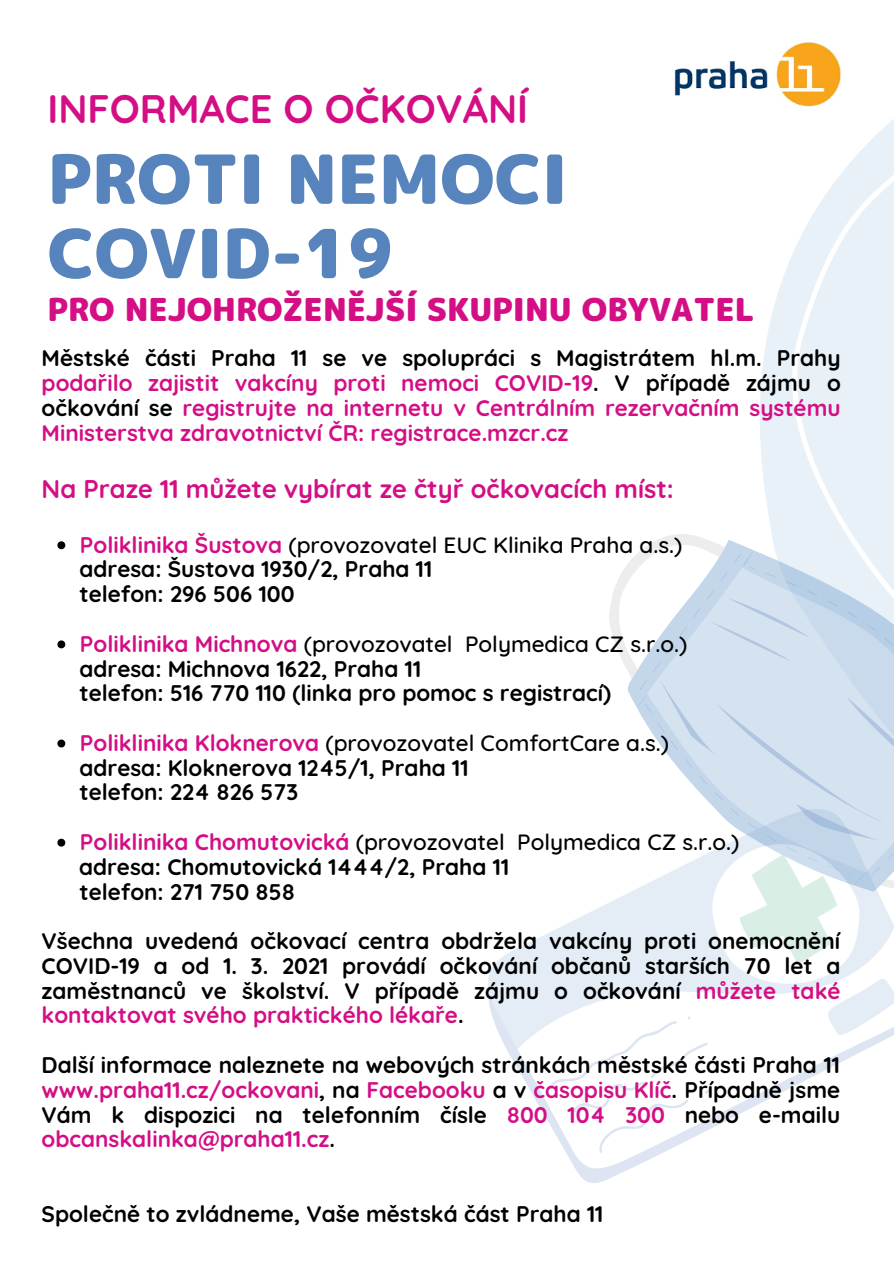
<style>
.page{position:relative;width:894px;height:1264px;background:#fff}
.page>*{position:absolute;margin:0;border:0;box-sizing:border-box;transform-origin:0 0}
.t1{font:67.5px/74.2px "rounded mplus 1 p black";color:#5784bd}
.t2{font:700 39.6px "Quicksand";color:#d40e85}
.t3{font:31.5px "rounded mplus 1 p black";color:#d40e85}
.t4{font:700 25.5px "Quicksand";color:#d40e85}
.t5{font:700 22.5px/24.8px "Quicksand";color:#000;text-align:justify}
.t6{font:700 22.5px/24.8px "Quicksand";color:#d40e85;text-align:justify}
.t7{font:500 22.5px "Quicksand";color:#000}
.s1{color:#000}
.s2{font-weight:700;color:#d40e85}
.s3{color:#d40e85}
</style>
<div class="page">
<svg style="left:760px;top:120px;width:133px;height:384px;fill:#e8f1f8"></svg>
<svg style="left:767px;top:504px;width:126px;height:6px"></svg>
<svg style="left:609px;top:510px;width:284px;height:118px"></svg>
<svg style="left:611px;top:534px;width:282px;height:268px;fill:#d5e2f0"></svg>
<svg style="left:709px;top:802px;width:184px;height:24px;background:#cfdded"></svg>
<svg style="left:519px;top:826px;width:374px;height:122px"></svg>
<svg style="left:488px;top:948px;width:405px;height:235px"></svg>
<svg style="left:734px;top:851px;width:107px;height:117px"></svg>
<svg style="left:57px;top:541px;width:8px;height:8px"></svg>
<svg style="left:57px;top:640px;width:8px;height:8px"></svg>
<svg style="left:57px;top:739px;width:8px;height:8px"></svg>
<svg style="left:57px;top:838px;width:8px;height:8px"></svg>
<img style="left:674px;top:42px;width:200px;height:91px">
<p class="t2" style="left:47px;top:84px;width:482px">INFORMACE O OČKOVÁNÍ</p>
<p class="t1" style="left:47px;top:141px;width:521px">PROTI NEMOCI<br>COVID-19</p>
<p class="t3" style="left:47px;top:287px;width:708px">PRO NEJOHROŽENĚJŠÍ SKUPINU OBYVATEL</p>
<p class="t6" style="left:42px;top:345px;width:800px"><span class="s1">Městské části Praha 11 se ve spolupráci s Magistrátem hl.m. Prahy </span>podařilo zajistit vakcíny proti nemoci COVID-19<span class="s1">. V případě zájmu o očkování se</span> registrujte na internetu v Centrálním rezervačním systému Ministerstva zdravotnictví ČR: registrace.mzcr.cz</p>
<p class="t4" style="left:42px;top:473px;width:633px">Na Praze 11 můžete vybírat ze čtyř očkovacích míst:</p>
<p class="t7" style="left:80px;top:530px;width:603px"><span class="s2">Poliklinika Šustova</span> (provozovatel EUC Klinika Praha a.s.)</p>
<p class="t5" style="left:79px;top:556px;width:354px">adresa: Šustova 1930/2, Praha 11</p>
<p class="t5" style="left:79px;top:581px;width:216px">telefon: 296 506 100</p>
<p class="t7" style="left:80px;top:629px;width:608px"><span class="s2">Poliklinika Michnova</span> (provozovatel Polymedica CZ s.r.o.)</p>
<p class="t5" style="left:79px;top:655px;width:343px">adresa: Michnova 1622, Praha 11</p>
<p class="t5" style="left:79px;top:680px;width:533px">telefon: 516 770 110 (linka pro pomoc s registrací)</p>
<p class="t7" style="left:80px;top:728px;width:590px"><span class="s2">Poliklinika Kloknerova</span> (provozovatel ComfortCare a.s.)</p>
<p class="t5" style="left:79px;top:754px;width:390px">adresa: Kloknerova 1245/1, Praha 11</p>
<p class="t5" style="left:79px;top:779px;width:220px">telefon: 224 826 573</p>
<p class="t7" style="left:80px;top:827px;width:660px"><span class="s2">Poliklinika Chomutovická</span> (provozovatel Polymedica CZ s.r.o.)</p>
<p class="t5" style="left:79px;top:854px;width:431px">adresa: Chomutovická 1444/2, Praha 11</p>
<p class="t5" style="left:79px;top:878px;width:217px">telefon: 271 750 858</p>
<p class="t5" style="left:42px;top:928px;width:800px">Všechna uvedená očkovací centra obdržela vakcíny proti onemocnění COVID-19 a od 1. 3. 2021 provádí očkování občanů starších 70 let a zaměstnanců ve školství. V případě zájmu o očkování <span class="s3">můžete také kontaktovat svého praktického lékaře</span>.</p>
<p class="t5" style="left:42px;top:1052px;width:800px">Další informace naleznete na webových stránkách městské části Praha 11 <span class="s3">www.praha11.cz/ockovani</span>, na <span class="s3">Facebooku</span> a v <span class="s3">časopisu Klíč</span>. Případně jsme Vám k dispozici na telefonním čísle <span class="s3">800 104 300</span> nebo e-mailu <span class="s3">obcanskalinka@praha11.cz</span>.</p>
<p class="t5" style="left:42px;top:1200px;width:563px">Společně to zvládneme, Vaše městská část Praha 11</p>
</div>
